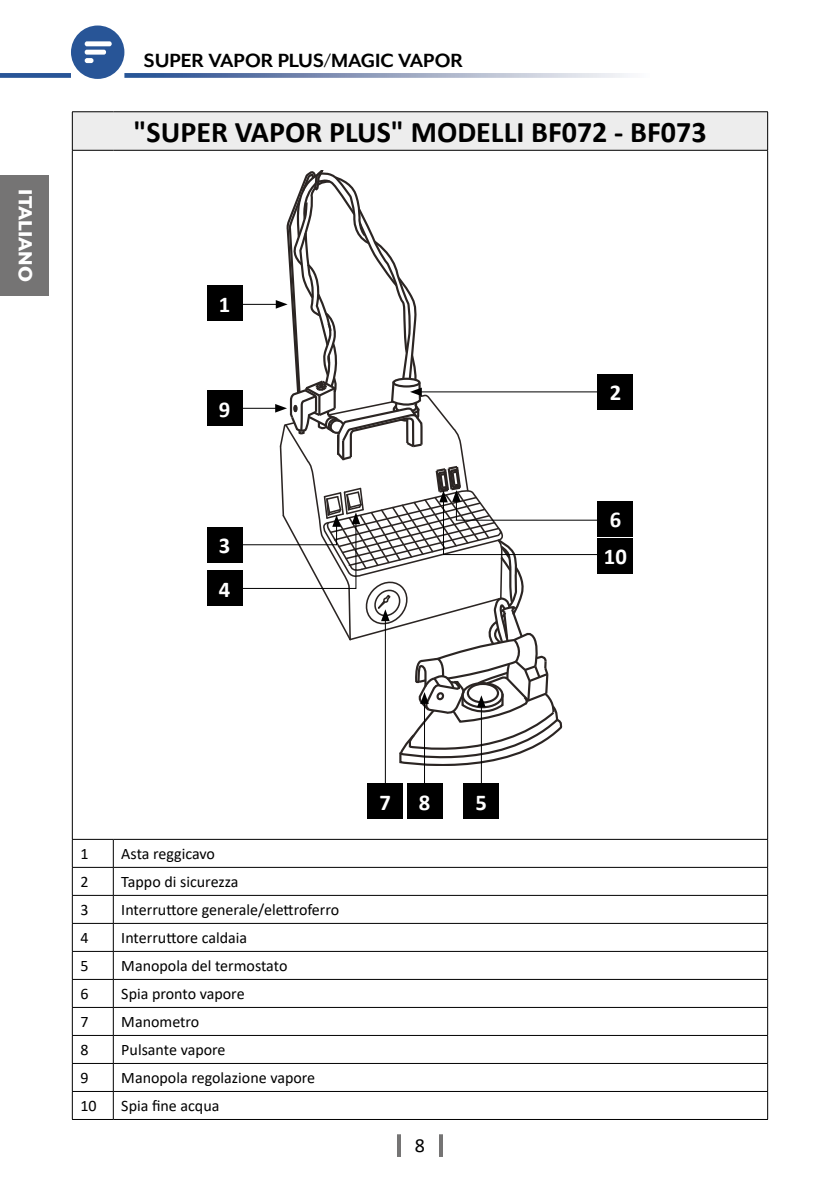
<style>
.page{position:relative;width:840px;height:1191px;background:#fff}
.page>*{position:absolute;margin:0;border:0;box-sizing:border-box;transform-origin:0 0}
.t1{font:700 30px "Calibri";color:#000}
.t2{font:700 22.6px/37.2px "Calibri";color:#fff}
.t3{font:700 22px "Mr Eaves XL Mod OT";color:#000}
.t4{font:800 22px "Mr Eaves XL Mod OT";color:#fff}
.t5{font:20px "Calibri";color:#000}
.t6{font:16px "Calibri";color:#000}
</style>
<div class="page">
<svg style="left:71px;top:26px;width:53px;height:53px"></svg>
<svg style="left:124px;top:73px;width:504px;height:5px;background:#92a2c1"></svg>
<div style="left:0;top:73px;width:71px;height:5px;background:#285597"></div>
<hr style="left:397px;top:1134px;width:4px;height:23px;background:#757474">
<hr style="left:439px;top:1134px;width:4px;height:23px;background:#757474">
<div style="left:0;top:175px;width:48px;height:121px;background:#757474"></div>
<div style="left:72px;top:112px;width:695px;height:38px;background:#ededed"></div>
<hr style="left:72px;top:111px;width:41px;height:1px;background:#000">
<hr style="left:72px;top:112px;width:1px;height:38px;background:#000">
<hr style="left:113px;top:111px;width:654px;height:1px;background:#000">
<hr style="left:766px;top:112px;width:1px;height:38px;background:#000">
<hr style="left:72px;top:150px;width:41px;height:1px;background:#000">
<hr style="left:72px;top:150px;width:1px;height:689px;background:#000">
<hr style="left:113px;top:150px;width:654px;height:1px;background:#000">
<hr style="left:766px;top:150px;width:1px;height:689px;background:#000">
<hr style="left:72px;top:839px;width:41px;height:1px;background:#000">
<hr style="left:113px;top:839px;width:654px;height:1px;background:#000">
<hr style="left:72px;top:867px;width:41px;height:1px;background:#000">
<hr style="left:113px;top:867px;width:654px;height:1px;background:#000">
<hr style="left:72px;top:895px;width:41px;height:1px;background:#000">
<hr style="left:113px;top:895px;width:654px;height:1px;background:#000">
<hr style="left:72px;top:923px;width:41px;height:1px;background:#000">
<hr style="left:113px;top:923px;width:654px;height:1px;background:#000">
<hr style="left:72px;top:951px;width:41px;height:1px;background:#000">
<hr style="left:113px;top:951px;width:654px;height:1px;background:#000">
<hr style="left:72px;top:979px;width:41px;height:1px;background:#000">
<hr style="left:113px;top:979px;width:654px;height:1px;background:#000">
<hr style="left:72px;top:1007px;width:41px;height:1px;background:#000">
<hr style="left:113px;top:1007px;width:654px;height:1px;background:#000">
<hr style="left:72px;top:1035px;width:41px;height:1px;background:#000">
<hr style="left:113px;top:1035px;width:654px;height:1px;background:#000">
<hr style="left:72px;top:1063px;width:41px;height:1px;background:#000">
<hr style="left:113px;top:1063px;width:654px;height:1px;background:#000">
<hr style="left:72px;top:1091px;width:41px;height:1px;background:#000">
<svg style="left:72px;top:839px;width:1px;height:280px"></svg>
<hr style="left:113px;top:1091px;width:654px;height:1px;background:#000">
<svg style="left:113px;top:839px;width:1px;height:280px"></svg>
<svg style="left:766px;top:839px;width:1px;height:225px"></svg>
<hr style="left:72px;top:1119px;width:41px;height:1px;background:#000">
<hr style="left:113px;top:1119px;width:654px;height:1px;background:#000">
<div style="left:597px;top:374px;width:35px;height:35px;background:#000"></div>
<div style="left:207px;top:286px;width:35px;height:35px;background:#000"></div>
<div style="left:207px;top:391px;width:35px;height:35px;background:#000"></div>
<div style="left:207px;top:571px;width:35px;height:35px;background:#000"></div>
<div style="left:207px;top:527px;width:35px;height:35px;background:#000"></div>
<div style="left:367px;top:783px;width:35px;height:36px;background:#000"></div>
<div style="left:407px;top:783px;width:35px;height:36px;background:#000"></div>
<div style="left:597px;top:501px;width:35px;height:35px;background:#000"></div>
<div style="left:597px;top:538px;width:35px;height:35px;background:#000"></div>
<div style="left:463px;top:783px;width:35px;height:36px;background:#000"></div>
<hr style="left:481px;top:704px;width:1px;height:79px;background:#000">
<hr style="left:385px;top:618px;width:1px;height:165px;background:#000">
<hr style="left:424px;top:700px;width:1px;height:83px;background:#000">
<svg style="left:241px;top:171px;width:358px;height:594px"></svg>
<h3 class="t4" style="left:36px;top:189px;width:94px;rotate:90deg">ITALIANO</h3>
<h3 class="t3" style="left:144px;top:49px;width:320px">SUPER VAPOR PLUS/MAGIC VAPOR</h3>
<h1 class="t1" style="left:133px;top:111px;width:574px">"SUPER VAPOR PLUS" MODELLI BF072 - BF073</h1>
<h2 class="t2" style="left:219px;top:285px;width:13px">1</h2>
<h2 class="t2" style="left:219px;top:390px;width:13px">9</h2>
<h2 class="t2" style="left:219px;top:527px;width:13px">3</h2>
<h2 class="t2" style="left:219px;top:570px;width:13px">4</h2>
<h2 class="t2" style="left:609px;top:374px;width:13px">2</h2>
<h2 class="t2" style="left:603px;top:500px;width:24px">6<br>10</h2>
<p class="t6" style="left:80px;top:843px;width:10px">1</p>
<p class="t6" style="left:121px;top:843px;width:95px">Asta reggicavo</p>
<p class="t6" style="left:80px;top:871px;width:10px">2</p>
<p class="t6" style="left:121px;top:871px;width:119px">Tappo di sicurezza</p>
<p class="t6" style="left:80px;top:899px;width:10px">3</p>
<p class="t6" style="left:121px;top:899px;width:219px">Interruttore generale/elettroferro</p>
<p class="t6" style="left:80px;top:927px;width:10px">4</p>
<p class="t6" style="left:121px;top:927px;width:127px">Interruttore caldaia</p>
<p class="t6" style="left:80px;top:955px;width:10px">5</p>
<p class="t6" style="left:121px;top:955px;width:167px">Manopola del termostato</p>
<p class="t6" style="left:80px;top:983px;width:10px">6</p>
<p class="t6" style="left:121px;top:983px;width:125px">Spia pronto vapore</p>
<p class="t6" style="left:80px;top:1011px;width:10px">7</p>
<p class="t6" style="left:121px;top:1011px;width:79px">Manometro</p>
<p class="t6" style="left:80px;top:1039px;width:10px">8</p>
<p class="t6" style="left:121px;top:1039px;width:106px">Pulsante vapore</p>
<p class="t6" style="left:80px;top:1067px;width:10px">9</p>
<p class="t6" style="left:121px;top:1067px;width:195px">Manopola regolazione vapore</p>
<p class="t6" style="left:80px;top:1095px;width:18px">10</p>
<p class="t6" style="left:121px;top:1095px;width:100px">Spia fine acqua</p>
<h2 class="t2" style="left:379px;top:783px;width:52px">7 8</h2>
<p class="t5" style="left:414px;top:1131px;width:12px">8</p>
<h2 class="t2" style="left:475px;top:783px;width:13px">5</h2>
</div>
